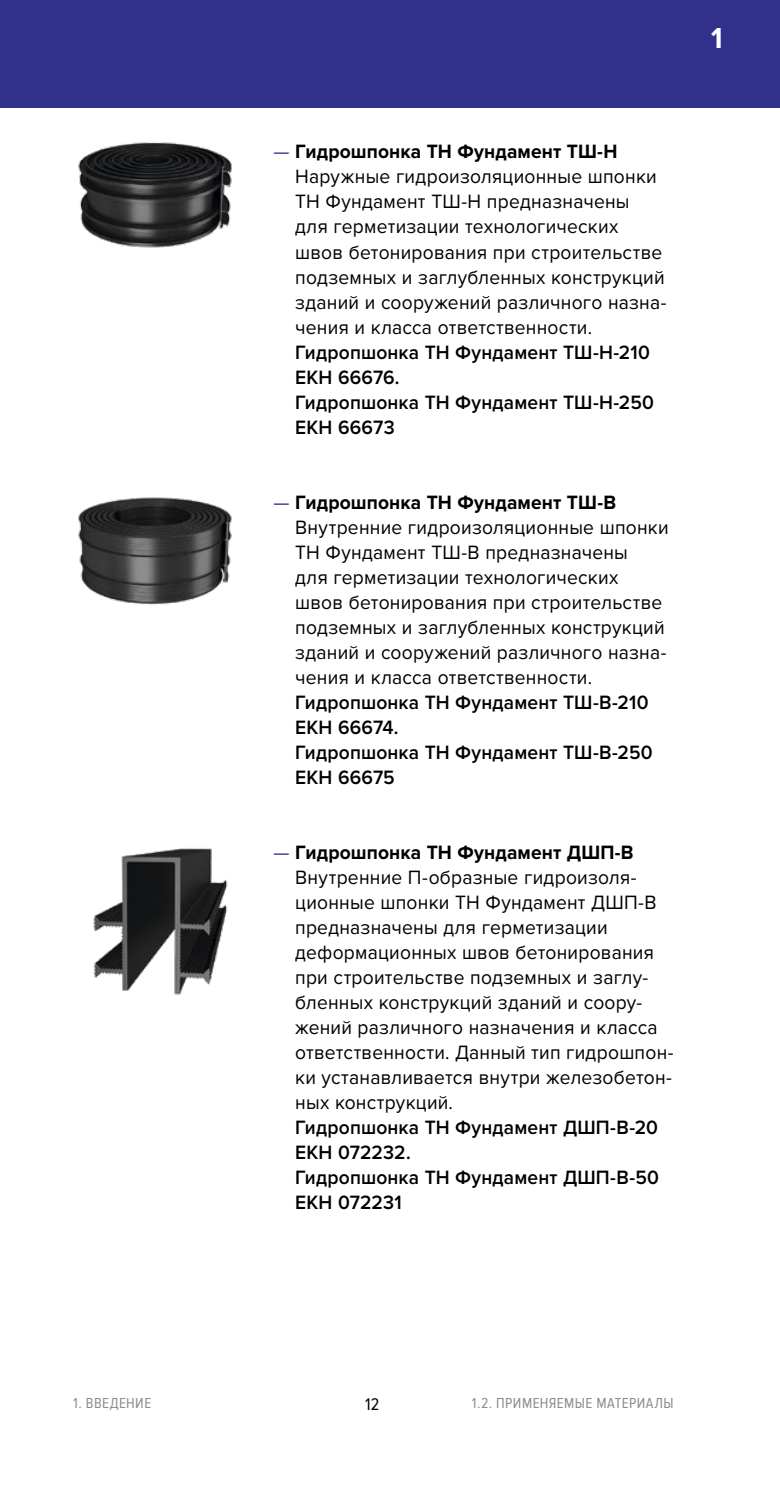
<style>
.page{position:relative;width:780px;height:1489px;background:#fff}
.page>*{position:absolute;margin:0;border:0;box-sizing:border-box;transform-origin:0 0}
.t1{font:700 30px "Proxima Nova Cond";color:#fff}
.t2{font:20px/25px "Proxima Nova";letter-spacing:.01em;color:#000;scale:.96 1}
.t3{font:600 20px/25px "Proxima Nova";letter-spacing:.01em;color:#000;scale:.96 1}
.t4{font:17.5px "Proxima Nova Cond";color:#000}
.t5{font:15px "Proxima Nova Cond";letter-spacing:.03em;color:#8d8d8d}
.s1{color:#31318c}
.s2{font-weight:700}
</style>
<div class="page">
<div style="left:0;top:0;width:780px;height:108px;background:#31318c"></div>
<img style="left:78px;top:497px;width:154px;height:108px">
<img style="left:78px;top:142px;width:154px;height:106px">
<img style="left:93px;top:848px;width:135px;height:147px">
<h1 class="t1" style="left:711px;top:21px;width:13px">1</h1>
<p class="t2" style="left:295px;top:140px;width:388px;text-indent:-22px"><span class="s1">—</span> <span class="s2">Гидрошпонка ТН Фундамент ТШ-Н </span>Наружные гидроизоляционные шпонки ТН Фундамент ТШ-Н предназначены для герметизации технологических швов бетонирования при строительстве подземных и заглубленных конструкций зданий и сооружений различного назна&shy;чения и класса ответственности.</p>
<p class="t3" style="left:295px;top:340px;width:375px">Гидропшонка ТН Фундамент ТШ-Н-210<br>ЕКН 66676.<br>Гидропшонка ТН Фундамент ТШ-Н-250<br>ЕКН 66673</p>
<p class="t2" style="left:295px;top:490px;width:390px;text-indent:-22px"><span class="s1">—</span> <span class="s2">Гидрошпонка ТН Фундамент ТШ-В </span>Внутренние гидроизоляционные шпонки ТН Фундамент ТШ-В предназначены<br>для герметизации технологических швов бетонирования при строительстве подземных и заглубленных конструкций зданий и сооружений различного назна&shy;чения и класса ответственности.</p>
<p class="t3" style="left:295px;top:690px;width:374px">Гидропшонка ТН Фундамент ТШ-В-210<br>ЕКН 66674.<br>Гидропшонка ТН Фундамент ТШ-В-250<br>ЕКН 66675</p>
<p class="t2" style="left:295px;top:840px;width:395px;text-indent:-22px"><span class="s1">—</span> <span class="s2">Гидрошпонка ТН Фундамент ДШП-В </span>Внутренние П-образные гидроизоля&shy;ционные шпонки ТН Фундамент ДШП-В предназначены для герметизации деформационных швов бетонирования при строительстве подземных и заглу&shy;бленных конструкций зданий и соору&shy;жений различного назначения и класса ответственности. Данный тип гидрошпон&shy;ки устанавливается внутри железобетон&shy;ных конструкций.</p>
<p class="t3" style="left:295px;top:1115px;width:380px">Гидропшонка ТН Фундамент ДШП-В-20<br>ЕКН 072232.<br>Гидропшонка ТН Фундамент ДШП-В-50<br>ЕКН 072231</p>
<p class="t5" style="left:73px;top:1394px;width:79px">1. ВВЕДЕНИЕ</p>
<p class="t4" style="left:365px;top:1394px;width:16px">12</p>
<p class="t5" style="left:472px;top:1394px;width:203px">1.2. ПРИМЕНЯЕМЫЕ МАТЕРИАЛЫ</p>
</div>
